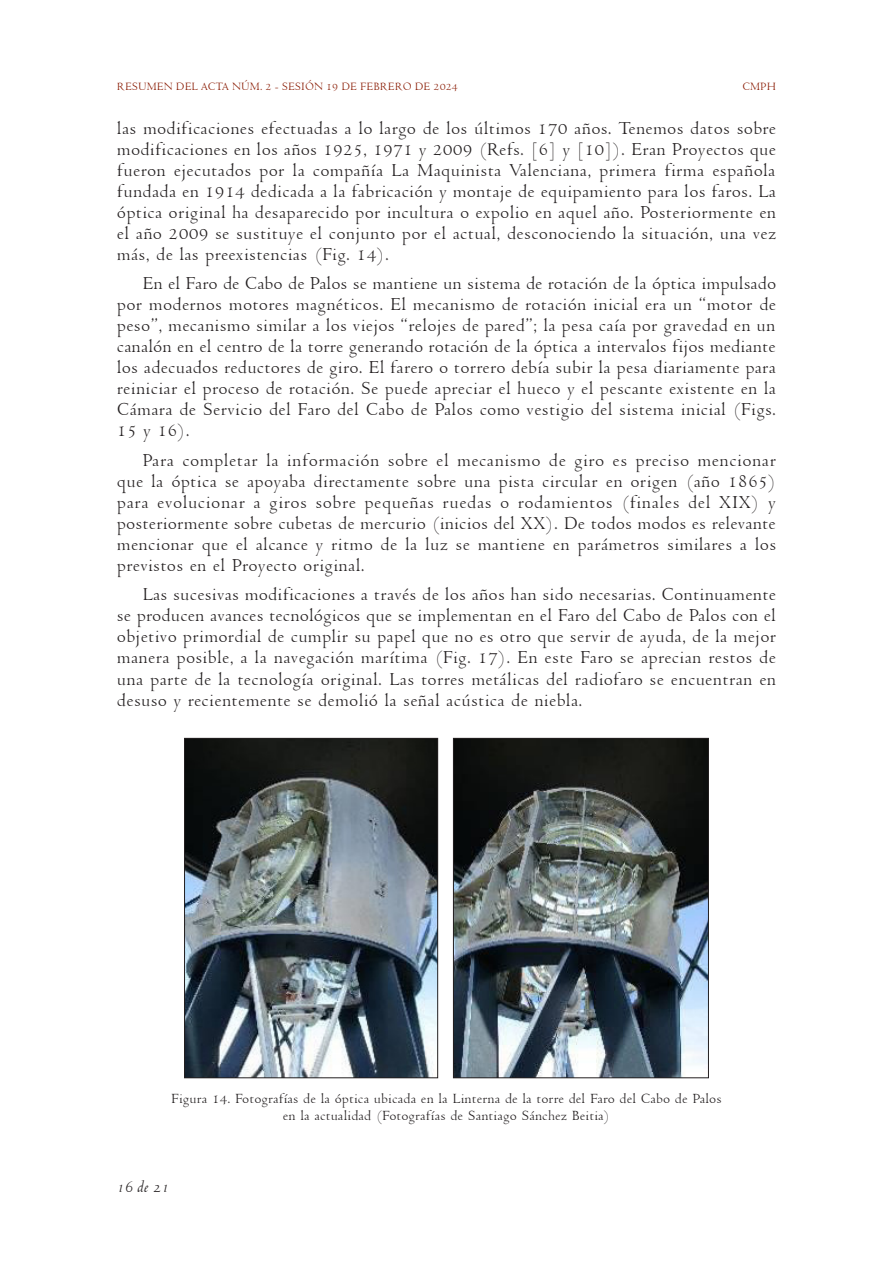
<style>
.page{position:relative;width:893px;height:1263px;background:#fff}
.page>*{position:absolute;margin:0;border:0;box-sizing:border-box;transform-origin:0 0}
.t1{font:19.5px/21px "Venetian 301 BT";letter-spacing:.01em;color:#231f20;text-align:justify}
.t2{font:italic 18px "Venetian 301 BT";color:#231f20}
.t3{font:15px/16.5px "Venetian 301 BT";color:#231f20;text-align:center}
.t4{font:12px "Venetian 301 BT";color:#891a02}
</style>
<div class="page">
<img style="left:186px;top:740px;width:250px;height:336px">
<div style="left:184px;top:738px;width:254px;height:340px;border:1px solid #231f20"></div>
<img style="left:455px;top:740px;width:252px;height:336px">
<div style="left:453px;top:738px;width:256px;height:340px;border:1px solid #231f20"></div>
<p class="t4" style="left:117px;top:80px;width:343px">RESUMEN DEL ACTA NÚM. 2 - SESIÓN 19 DE FEBRERO DE 2024</p>
<p class="t4" style="left:742px;top:80px;width:35px">CMPH</p>
<p class="t1" style="left:117px;top:118px;width:661px">las modificaciones efectuadas a lo largo de los últimos 170 años. Tenemos datos sobre modificaciones en los años 1925, 1971 y 2009 (Refs. [6] y [10]). Eran Proyectos que fueron ejecutados por la compañía La Maquinista Valenciana, primera firma española fundada en 1914 dedicada a la fabricación y montaje de equipamiento para los faros. La óptica original ha desaparecido por incultura o expolio en aquel año. Posteriormente en el año 2009 se sustituye el conjunto por el actual, desconociendo la situación, una vez más, de las preexistencias (Fig. 14).</p>
<p class="t1" style="left:117px;top:273px;width:661px;text-indent:26px">En el Faro de Cabo de Palos se mantiene un sistema de rotación de la óptica impulsado por modernos motores magnéticos. El mecanismo de rotación inicial era un “motor de peso”, mecanismo similar a los viejos “relojes de pared”; la pesa caía por gravedad en un canalón en el centro de la torre generando rotación de la óptica a intervalos fijos mediante los adecuados reductores de giro. El farero o torrero debía subir la pesa diariamente para reiniciar el proceso de rotación. Se puede apreciar el hueco y el pescante existente en la Cámara de Servicio del Faro del Cabo de Palos como vestigio del sistema inicial (Figs.<br>15 y 16).</p>
<p class="t1" style="left:117px;top:450px;width:661px;text-indent:26px">Para completar la información sobre el mecanismo de giro es preciso mencionar que la óptica se apoyaba directamente sobre una pista circular en origen (año 1865) para evolucionar a giros sobre pequeñas ruedas o rodamientos (finales del XIX) y posteriormente sobre cubetas de mercurio (inicios del XX). De todos modos es relevante mencionar que el alcance y ritmo de la luz se mantiene en parámetros similares a los previstos en el Proyecto original.</p>
<p class="t1" style="left:117px;top:584px;width:661px;text-indent:26px">Las sucesivas modificaciones a través de los años han sido necesarias. Continuamente se producen avances tecnológicos que se implementan en el Faro del Cabo de Palos con el objetivo primordial de cumplir su papel que no es otro que servir de ayuda, de la mejor manera posible, a la navegación marítima (Fig. 17). En este Faro se aprecian restos de una parte de la tecnología original. Las torres metálicas del radiofaro se encuentran en desuso y recientemente se demolió la señal acústica de niebla.</p>
<p class="t3" style="left:171px;top:1091px;width:552px">Figura 14. Fotografías de la óptica ubicada en la Linterna de la torre del Faro del Cabo de Palos en la actualidad (Fotografías de Santiago Sánchez Beitia)</p>
<p class="t2" style="left:117px;top:1177px;width:54px">16 de 21</p>
</div>
